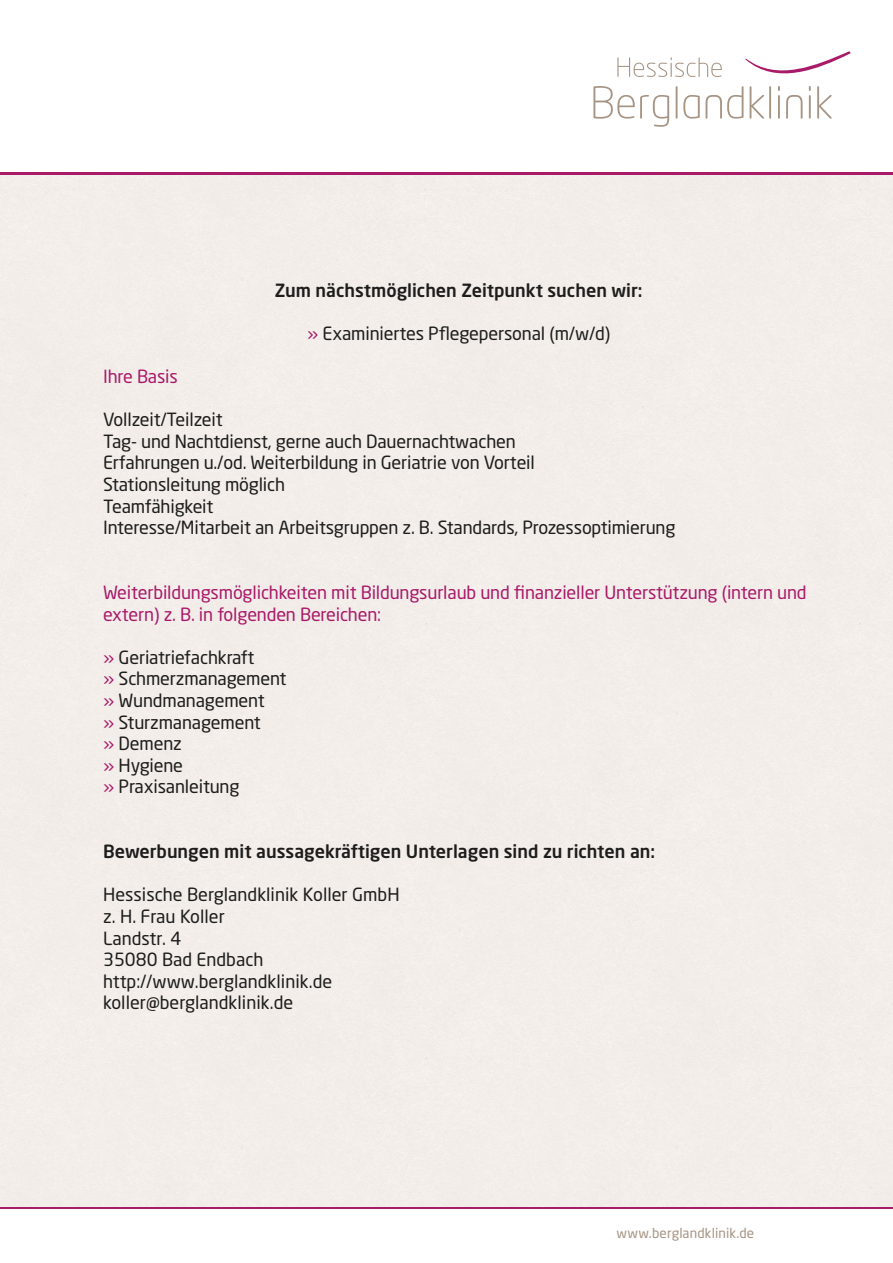
<style>
.page{position:relative;width:893px;height:1263px;background:#fff}
.page>*{position:absolute;margin:0;border:0;box-sizing:border-box;transform-origin:0 0}
.t1{font:18px/21.6px "Neo Sans Pro";letter-spacing:-.01em;color:#1d1d1b}
.t2{font:18px/21.6px "Neo Sans Pro";letter-spacing:-.01em;color:#a91a69}
.t3{font:500 18px "Neo Sans W1 G";color:#1d1d1b}
.t4{font:13.5px "Neo Sans Pro";letter-spacing:.005em;color:#a69484}
.s1{color:#a91a69}
</style>
<div class="page">
<div style="left:0;top:174px;width:210px;height:155px;background:#f3eeea"></div>
<div style="left:210px;top:174px;width:105px;height:19px;background:#f2ece9"></div>
<div style="left:315px;top:174px;width:578px;height:51px;background:#f3edea"></div>
<div style="left:0;top:1003px;width:52px;height:205px;background:#f3eeea"></div>
<div style="left:841px;top:1003px;width:52px;height:205px;background:#f3edea"></div>
<div style="left:52px;top:1086px;width:53px;height:122px;background:#f3eeea"></div>
<div style="left:788px;top:1086px;width:53px;height:122px;background:#f3edea"></div>
<div style="left:105px;top:1144px;width:52px;height:64px;background:#f3eeea"></div>
<div style="left:736px;top:1144px;width:52px;height:64px;background:#f3eeea"></div>
<img style="left:157px;top:1187px;width:53px;height:21px">
<img style="left:683px;top:1187px;width:53px;height:21px">
<div style="left:210px;top:193px;width:421px;height:1015px;background:#f3edea"></div>
<div style="left:630px;top:237px;width:53px;height:971px;background:#f3edea"></div>
<div style="left:52px;top:370px;width:53px;height:716px;background:#f3edea"></div>
<div style="left:788px;top:370px;width:53px;height:716px;background:#f3edea"></div>
<hr style="left:0;top:172px;width:893px;height:2px;background:#a91a69">
<hr style="left:0;top:1208px;width:893px;height:2px;background:#a91a69">
<svg style="left:593px;top:51px;width:258px;height:76px"></svg>
<p class="t3" style="left:275px;top:279px;width:369px">Zum nächstmöglichen Zeitpunkt suchen wir:</p>
<p class="t1" style="left:307px;top:322px;width:305px"><span class="s1">»</span> Examiniertes Pflegepersonal (m/w/d)</p>
<p class="t2" style="left:103px;top:365px;width:76px">Ihre Basis</p>
<p class="t1" style="left:103px;top:408px;width:574px">Vollzeit/Teilzeit<br>Tag- und Nachtdienst, gerne auch Dauernachtwachen<br>Erfahrungen u./od. Weiterbildung in Geriatrie von Vorteil<br>Stationsleitung möglich<br>Teamfähigkeit<br>Interesse/Mitarbeit an Arbeitsgruppen z. B. Standards, Prozessoptimierung</p>
<p class="t2" style="left:103px;top:581px;width:705px">Weiterbildungsmöglichkeiten mit Bildungsurlaub und finanzieller Unterstützung (intern und extern) z. B. in folgenden Bereichen:</p>
<p class="t1" style="left:103px;top:646px;width:185px"><span class="s1">»</span> Geriatriefachkraft<br><span class="s1">»</span> Schmerzmanagement <span class="s1">»</span> Wundmanagement<br><span class="s1">»</span> Sturzmanagement<br><span class="s1">»</span> Demenz<br><span class="s1">»</span> Hygiene<br><span class="s1">»</span> Praxisanleitung</p>
<p class="t3" style="left:103px;top:840px;width:554px">Bewerbungen mit aussagekräftigen Unterlagen sind zu richten an:</p>
<p class="t1" style="left:103px;top:884px;width:298px">Hessische Berglandklinik Koller GmbH z. H. Frau Koller<br>Landstr. 4<br>35080 Bad Endbach http://www.berglandklinik.de koller@berglandklinik.de</p>
<p class="t4" style="left:617px;top:1225px;width:139px">www.berglandklinik.de</p>
</div>
